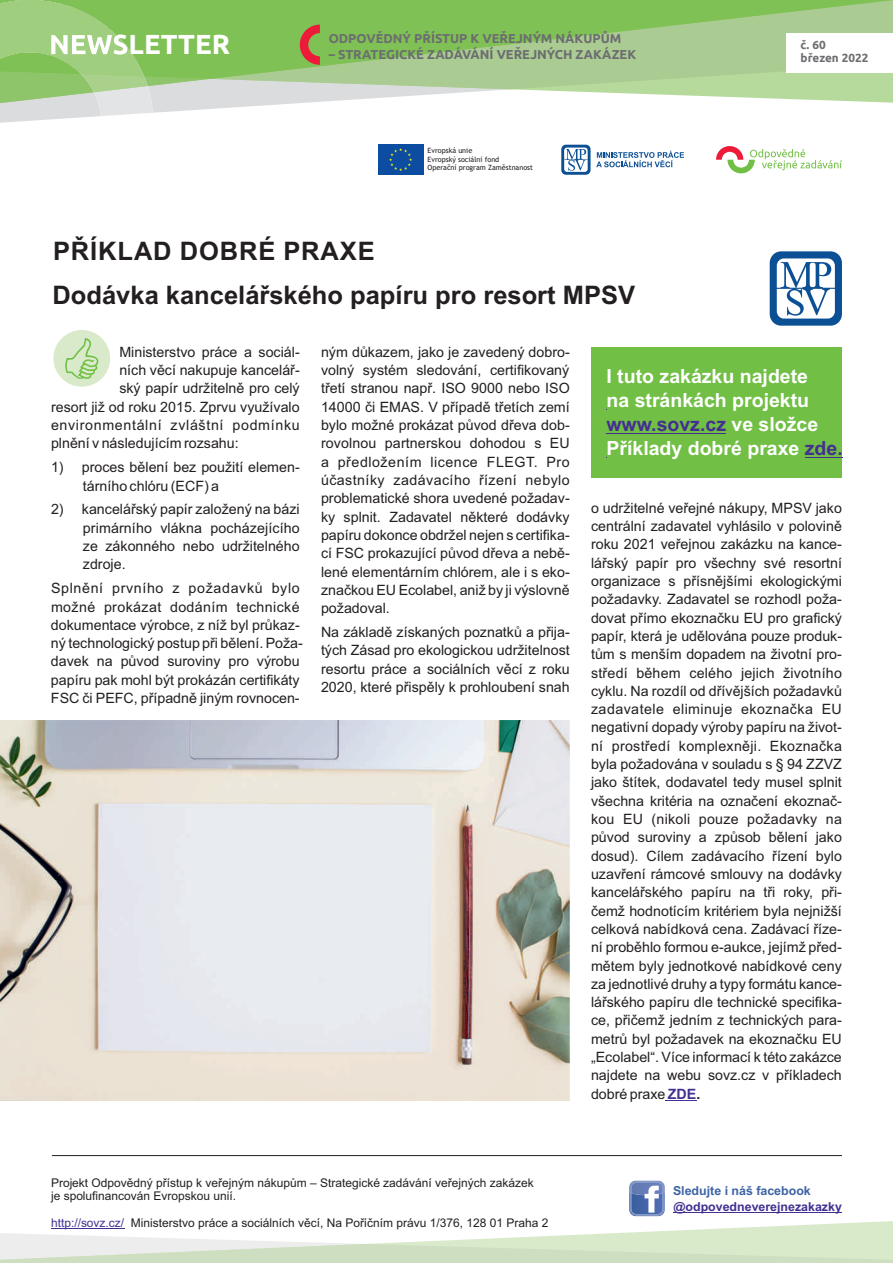
<style>
.page{position:relative;width:893px;height:1263px;background:#fff}
.page>*{position:absolute;margin:0;border:0;box-sizing:border-box;transform-origin:0 0}
.t1{font:700 27.45px "Ubuntu";color:#fff}
.t2{font:700 25.5px/44.7px "Arial";color:#231f20}
.t3{font:700 19.5px/24px "Arial";color:#fff}
.t4{font:14.25px/18.3px "Arial";color:#231f20;text-align:justify}
.t5{font:14.25px "Arial";letter-spacing:.045em;color:#231f20}
.t6{font:700 12.9px "Ubuntu";color:#6c6d70}
.t7{font:700 12.45px "Arial";color:#432f92}
.t8{font:700 12.45px "Arial";color:#3e64a5}
.t9{font:12px/13.4px "Arial";color:#231f20}
.t10{font:700 11.7px/13.2px "Ubuntu";color:#6c6d70}
.t11{font:7.2px/8.4px "Trebuchet MS";color:#231f20}
.s1{color:#432f92}
.s2{font-weight:700;color:#432f92}
.s3{font-weight:700}
</style>
<div class="page">
<div style="left:591px;top:347px;width:251px;height:131px;background:#71bf44"></div>
<hr style="left:606px;top:433px;width:120px;height:1px;background:#432f92">
<hr style="left:805px;top:457px;width:38px;height:1px;background:#432f92">
<hr style="left:52px;top:1155px;width:790px;height:1px;background:#231f20">
<svg style="left:0;top:1181px;width:893px;height:82px"></svg>
<hr style="left:673px;top:1212px;width:169px;height:1px;background:#432f92">
<svg style="left:153px;top:103px;width:144px;height:10px"></svg>
<svg style="left:153px;top:89px;width:740px;height:14px"></svg>
<svg style="left:153px;top:79px;width:740px;height:10px;background:#bad5a7"></svg>
<svg style="left:153px;top:0;width:740px;height:79px;background:#92c56f"></svg>
<svg style="left:300px;top:25px;width:20px;height:40px"></svg>
<svg style="left:0;top:0;width:153px;height:123px;background:#aad190"></svg>
<div style="left:378px;top:144px;width:46px;height:31px;background:#0d4da1"></div>
<svg style="left:389px;top:148px;width:23px;height:23px"></svg>
<svg style="left:716px;top:146px;width:126px;height:27px"></svg>
<svg style="left:561px;top:145px;width:29px;height:30px"></svg>
<svg style="left:596px;top:151px;width:88px;height:16px"></svg>
<div style="left:53px;top:330px;width:57px;height:57px;background:#d9eaca;border-radius:50%"></div>
<svg style="left:65px;top:338px;width:33px;height:41px"></svg>
<svg style="left:770px;top:251px;width:72px;height:75px"></svg>
<img style="left:0;top:720px;width:570px;height:380px">
<svg style="left:665px;top:1100px;width:31px;height:1px"></svg>
<div style="left:787px;top:33px;width:106px;height:39px;background:#fff"></div>
<h1 class="t1" style="left:49px;top:33px;width:183px">NEWSLETTER</h1>
<p class="t6" style="left:329px;top:33px;width:294px">ODPOVĚDNÝ PŘÍSTUP K VEŘEJNÝM NÁKUPŮM</p>
<p class="t6" style="left:329px;top:49px;width:309px">– STRATEGICKÉ ZADÁVÁNÍ VEŘEJNÝCH ZAKÁZEK</p>
<p class="t11" style="left:428px;top:147px;width:107px">Evropská unie<br>Evropský sociální fond<br>Operační program Zaměstnanost</p>
<p class="t10" style="left:801px;top:39px;width:69px">č. 60<br>březen 2022</p>
<h2 class="t2" style="left:53px;top:231px;width:584px">PŘÍKLAD DOBRÉ PRAXE<br>Dodávka kancelářského papíru pro resort MPSV</h2>
<p class="t4" style="left:119px;top:344px;width:182px">Ministerstvo práce a sociál-</p>
<p class="t4" style="left:119px;top:362px;width:182px">ních věcí nakupuje kancelář-</p>
<p class="t4" style="left:119px;top:381px;width:182px">ský papír udržitelně pro celý</p>
<p class="t4" style="left:51px;top:399px;width:250px">resort již od roku 2015. Zprvu využívalo</p>
<p class="t5" style="left:51px;top:420px;width:250px">environmentální zvláštní podmínku</p>
<p class="t4" style="left:51px;top:435px;width:189px">plnění v následujícím rozsahu:</p>
<p class="t4" style="left:83px;top:459px;width:218px;text-indent:-32px">1) proces bělení bez použití elemen&shy;tárního chlóru (ECF) a</p>
<p class="t4" style="left:83px;top:502px;width:218px;text-indent:-32px">2) kancelářský papír založený na bázi primárního vlákna pocházejícího ze zákonného nebo udržitelného zdroje.</p>
<p class="t4" style="left:51px;top:580px;width:253px;text-align:left">Splnění prvního z požadavků bylo možné prokázat dodáním technické dokumentace výrobce, z níž byl průkaz&shy;ný technologický postup při bělení. Poža&shy;davek na původ suroviny pro výrobu papíru pak mohl být prokázán certifikáty FSC či PEFC, případně jiným rovnocen-</p>
<p class="t4" style="left:321px;top:344px;width:250px">ným důkazem, jako je zavedený dobro&shy;volný systém sledování, certifikovaný třetí stranou např. ISO 9000 nebo ISO 14000 či EMAS. V případě třetích zemí bylo možné prokázat původ dřeva dob&shy;rovolnou partnerskou dohodou s EU a předložením licence FLEGT. Pro účastníky zadávacího řízení nebylo problematické shora uvedené požadav&shy;ky splnit. Zadavatel některé dodávky papíru dokonce obdržel nejen s certifika&shy;cí FSC prokazující původ dřeva a nebě&shy;lené elementárním chlórem, ale i s eko&shy;značkou EU Ecolabel, aniž by ji výslovně požadoval.</p>
<p class="t4" style="left:321px;top:624px;width:250px">Na základě získaných poznatků a přija&shy;tých Zásad pro ekologickou udržitelnost resortu práce a sociálních věcí z roku 2020, které přispěly k prohloubení snah</p>
<h3 class="t3" style="left:606px;top:366px;width:238px">I tuto zakázku najdete<br>na stránkách projektu <span class="s1">www.sovz.cz</span> ve složce<br>Příklady dobré praxe <span class="s1">zde.</span></h3>
<p class="t4" style="left:591px;top:500px;width:253px">o udržitelné veřejné nákupy, MPSV jako centrální zadavatel vyhlásilo v polovině roku 2021 veřejnou zakázku na kance&shy;lářský papír pro všechny své resortní organizace s přísnějšími ekologickými požadavky. Zadavatel se rozhodl poža&shy;dovat přímo ekoznačku EU pro grafický papír, která je udělována pouze produk&shy;tům s menším dopadem na životní pro&shy;středí během celého jejich životního cyklu. Na rozdíl od dřívějších požadavků zadavatele eliminuje ekoznačka EU negativní dopady výroby papíru na život&shy;ní prostředí komplexněji. Ekoznačka byla požadována v souladu s § 94 ZZVZ jako štítek, dodavatel tedy musel splnit všechna kritéria na označení ekoznač&shy;kou EU (nikoli pouze požadavky na původ suroviny a způsob bělení jako dosud). Cílem zadávacího řízení bylo uzavření rámcové smlouvy na dodávky kancelářského papíru na tři roky, při&shy;čemž hodnotícím kritériem byla nejnižší celková nabídková cena. Zadávací říze&shy;ní proběhlo formou e-aukce, jejímž před&shy;mětem byly jednotkové nabídkové ceny za jednotlivé druhy a typy formátu kance&shy;lářského papíru dle technické specifika&shy;ce, přičemž jedním z technických para&shy;metrů byl požadavek na ekoznačku EU „Ecolabel“. Více informací k této zakázce najdete na webu sovz.cz v příkladech dobré praxe <span class="s2">ZDE</span><span class="s3">.</span></p>
<p class="t9" style="left:51px;top:1177px;width:484px">Projekt Odpovědný přístup k veřejným nákupům – Strategické zadávání veřejných zakázek je spolufinancován Evropskou unií.</p>
<p class="t9" style="left:51px;top:1217px;width:499px"><span class="s1">http://sovz.cz/</span> Ministerstvo práce a sociálních věcí, Na Poříčním právu 1/376, 128 01 Praha 2</p>
<p class="t8" style="left:673px;top:1185px;width:139px">Sledujte i náš facebook</p>
<p class="t7" style="left:673px;top:1202px;width:170px">@odpovedneverejnezakazky</p>
</div>
